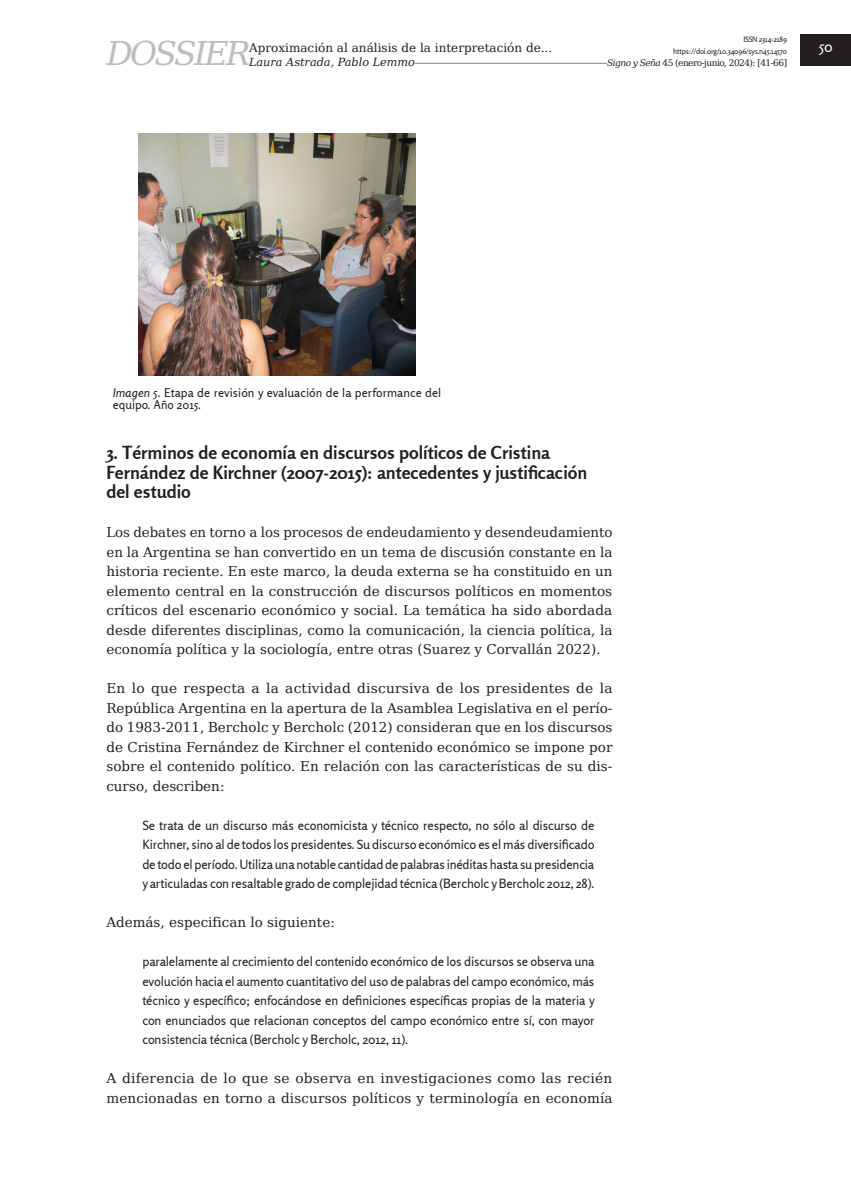
<style>
.page{position:relative;width:851px;height:1191px;background:#fff}
.page>*{position:absolute;margin:0;border:0;box-sizing:border-box;transform-origin:0 0}
.t1{font:italic 33px "DejaVu Serif";letter-spacing:-.08em;color:#bcbdc0}
.t2{font:700 18px/19.5px "Rosario";color:#231f20}
.t3{font:15px "Rosario";color:#fff}
.t4{font:13.5px/19.5px "DejaVu Serif";color:#231f20;text-align:justify}
.t5{font:12.75px/19.5px "Rosario";letter-spacing:-.01em;color:#231f20;text-align:justify}
.t6{font:12px/12px "Rosario";letter-spacing:.005em;color:#231f20}
.t7{font:12px "DejaVu Serif";color:#231f20}
.t8{font:italic 11.25px "DejaVu Serif";color:#231f20}
.t9{font:9px "DejaVu Serif";letter-spacing:-.06em;color:#231f20}
.t10{font:7.5px/12px "Rosario";letter-spacing:-.02em;color:#231f20;text-align:right}
.s1{font-style:italic}
</style>
<div class="page">
<hr style="left:112px;top:63px;width:540px;height:1px;background:#808285">
<div style="left:607px;top:55px;width:180px;height:15px;background:#fff"></div>
<div style="left:106px;top:46px;width:145px;height:27px;background:#fff"></div>
<div style="left:799px;top:35px;width:51px;height:31px;background:#231f20"></div>
<div style="left:249px;top:55px;width:166px;height:15px;background:#fff"></div>
<img style="left:138px;top:134px;width:277px;height:242px">
<h1 class="t1" style="left:106px;top:29px;width:146px">DOSSIER</h1>
<p class="t7" style="left:249px;top:39px;width:304px">Aproximación al análisis de la interpretación de...</p>
<p class="t8" style="left:249px;top:53px;width:167px">Laura Astrada, Pablo Lemmo</p>
<p class="t10" style="left:673px;top:33px;width:115px">ISSN 2314-2189 https://doi.org/10.34096/sys.n45.14570</p>
<p class="t9" style="left:607px;top:56px;width:181px"><span class="s1">Signo y Seña</span> 45 (enero-junio, 2024): [41-66]</p>
<p class="t3" style="left:818px;top:38px;width:16px">50</p>
<p class="t6" style="left:113px;top:387px;width:330px"><span class="s1">Imagen 5</span>. Etapa de revisión y evaluación de la performance del equipo. Año 2015.</p>
<h2 class="t2" style="left:106px;top:443px;width:482px">3. Términos de economía en discursos políticos de Cristina<br>Fernández de Kirchner (2007-2015): antecedentes y justificación del estudio</h2>
<p class="t4" style="left:106px;top:522px;width:507px">Los debates en torno a los procesos de endeudamiento y desendeudamiento en la Argentina se han convertido en un tema de discusión constante en la historia reciente. En este marco, la deuda externa se ha constituido en un elemento central en la construcción de discursos políticos en momentos críticos del escenario económico y social. La temática ha sido abordada desde diferentes disciplinas, como la comunicación, la ciencia política, la economía política y la sociología, entre otras (Suarez y Corvallán 2022).</p>
<p class="t4" style="left:106px;top:678px;width:507px">En lo que respecta a la actividad discursiva de los presidentes de la República Argentina en la apertura de la Asamblea Legislativa en el perío&shy;do 1983-2011, Bercholc y Bercholc (2012) consideran que en los discursos de Cristina Fernández de Kirchner el contenido económico se impone por sobre el contenido político. En relación con las características de su dis&shy;curso, describen:</p>
<p class="t5" style="left:142px;top:815px;width:453px">Se trata de un discurso más economicista y técnico respecto, no sólo al discurso de Kirchner, sino al de todos los presidentes. Su discurso económico es el más diversificado de todo el período. Utiliza una notable cantidad de palabras inéditas hasta su presidencia y articuladas con resaltable grado de complejidad técnica (Bercholc y Bercholc 2012, 28).</p>
<p class="t4" style="left:106px;top:912px;width:230px">Además, especifican lo siguiente:</p>
<p class="t5" style="left:142px;top:952px;width:454px">paralelamente al crecimiento del contenido económico de los discursos se observa una evolución hacia el aumento cuantitativo del uso de palabras del campo económico, más técnico y específico; enfocándose en definiciones específicas propias de la materia y con enunciados que relacionan conceptos del campo económico entre sí, con mayor consistencia técnica (Bercholc y Bercholc, 2012, 11).</p>
<p class="t4" style="left:106px;top:1068px;width:507px">A diferencia de lo que se observa en investigaciones como las recién mencionadas en torno a discursos políticos y terminología en economía</p>
</div>
